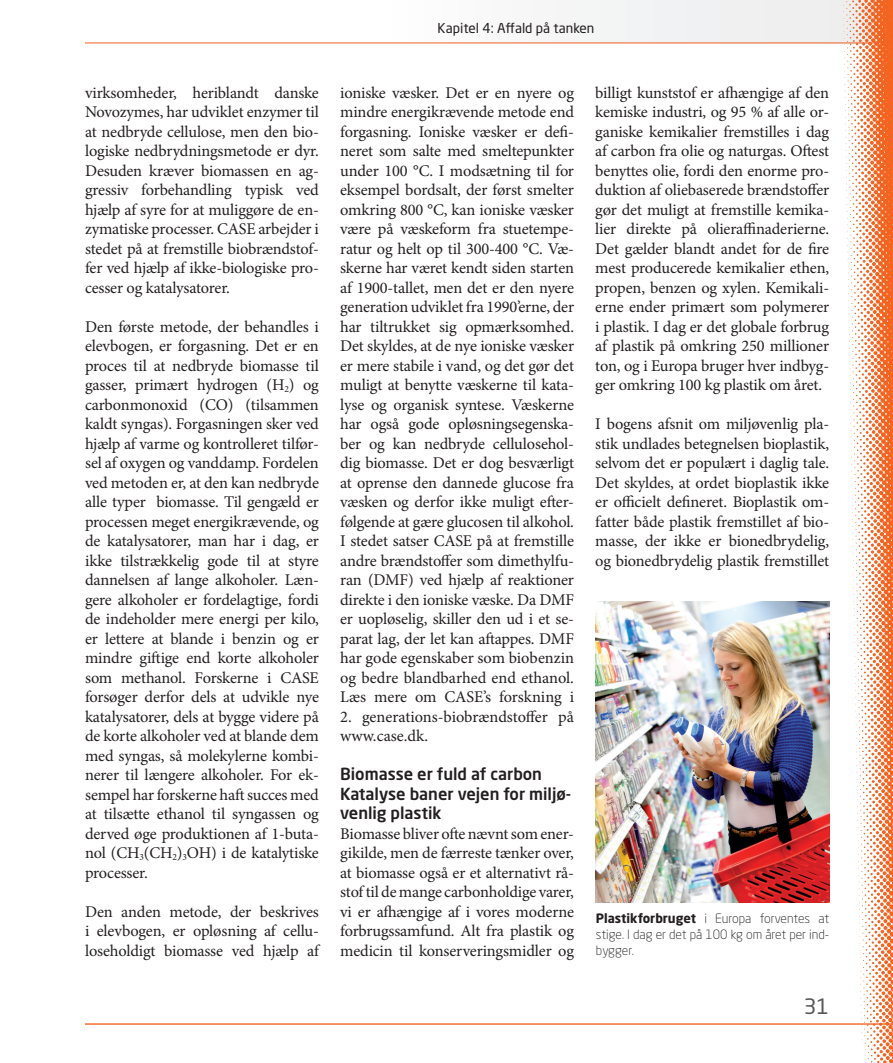
<style>
.page{position:relative;width:893px;height:1063px;background:#fff}
.page>*{position:absolute;margin:0;border:0;box-sizing:border-box;transform-origin:0 0}
.t1{font:21px "Neo Sans Std";color:#57585a}
.Type_2{font:500 16.5px/19.5px "Neo Sans Std";color:#231f20}
.brødtekst{font:16.35px/19.5px "Minion Pro";letter-spacing:-.01em;color:#231f20;text-align:justify}
.t2{font:13.5px "Neo Sans Std";color:#231f20}
.Billedtekst{font:300 12.75px/15.8px "Neo Sans Std";color:#231f20;text-align:justify}
.s1{font-weight:700}
</style>
<div class="page">
<div style="left:388px;top:0;width:505px;height:44px;background:#f4f5f5"></div>
<svg style="left:85px;top:1023px;width:692px;height:2px"></svg>
<svg style="left:85px;top:12px;width:692px;height:32px"></svg>
<svg style="left:777px;top:0;width:116px;height:1063px"></svg>
<img style="left:595px;top:601px;width:234px;height:301px">
<p class="t2" style="left:438px;top:19px;width:158px">Kapitel 4: Affald på tanken</p>
<p class="brødtekst" style="left:85px;top:83px;width:235px">virksomheder, heriblandt danske Novozymes, har udviklet enzymer til at nedbryde cellulose, men den bio&shy;logiske nedbrydningsmetode er dyr.<br>Desuden kræver biomassen en ag&shy;gressiv forbehandling typisk ved hjælp af syre for at muliggøre de en&shy;zymatiske processer. CASE arbejder i stedet på at fremstille biobrændstof&shy;fer ved hjælp af ikke-biologiske pro&shy;cesser og katalysatorer.</p>
<p class="brødtekst" style="left:85px;top:317px;width:235px">Den første metode, der behandles i elevbogen, er forgasning. Det er en proces til at nedbryde biomasse til gasser, primært hydrogen (H<sub>2</sub>) og carbonmonoxid (CO) (tilsammen kaldt syngas). Forgasningen sker ved hjælp af varme og kontrolleret tilfør&shy;sel af oxygen og vanddamp. Fordelen ved metoden er, at den kan nedbryde alle typer biomasse. Til gengæld er processen meget energikrævende, og de katalysatorer, man har i dag, er ikke tilstrækkelig gode til at styre dannelsen af lange alkoholer. Læn&shy;gere alkoholer er fordelagtige, fordi de indeholder mere energi per kilo, er lettere at blande i benzin og er mindre giftige end korte alkoholer som methanol. Forskerne i CASE forsøger derfor dels at udvikle nye katalysatorer, dels at bygge videre på de korte alkoholer ved at blande dem med syngas, så molekylerne kombi&shy;nerer til længere alkoholer. For ek&shy;sempel har forskerne haft succes med at tilsætte ethanol til syngassen og derved øge produktionen af 1-buta&shy;nol (CH<sub>3</sub>(CH<sub>2</sub>)<sub>3</sub>OH) i de katalytiske processer.</p>
<p class="brødtekst" style="left:85px;top:902px;width:235px">Den anden metode, der beskrives i elevbogen, er opløsning af cellu&shy;loseholdigt biomasse ved hjælp af</p>
<p class="brødtekst" style="left:340px;top:83px;width:235px">ioniske væsker. Det er en nyere og mindre energikrævende metode end forgasning. Ioniske væsker er defi&shy;neret som salte med smeltepunkter under 100 °C. I modsætning til for eksempel bordsalt, der først smelter omkring 800 °C, kan ioniske væsker være på væskeform fra stuetempe&shy;ratur og helt op til 300-400 °C. Væ&shy;skerne har været kendt siden starten af 1900-tallet, men det er den nyere generation udviklet fra 1990’erne, der har tiltrukket sig opmærksomhed.<br>Det skyldes, at de nye ioniske væsker er mere stabile i vand, og det gør det muligt at benytte væskerne til kata&shy;lyse og organisk syntese. Væskerne har også gode opløsningsegenska&shy;ber og kan nedbryde cellulosehol&shy;dig biomasse. Det er dog besværligt at oprense den dannede glucose fra væsken og derfor ikke muligt efter&shy;følgende at gære glucosen til alkohol.<br>I stedet satser CASE på at fremstille andre brændstoffer som dimethylfu&shy;ran (DMF) ved hjælp af reaktioner direkte i den ioniske væske. Da DMF er uopløselig, skiller den ud i et se&shy;parat lag, der let kan aftappes. DMF har gode egenskaber som biobenzin og bedre blandbarhed end ethanol.<br>Læs mere om CASE’s forskning i</p>
<p class="brødtekst" style="left:340px;top:707px;width:235px">2. generations-biobrændstoffer på www.case.dk.</p>
<p class="Type_2" style="left:340px;top:764px;width:203px">Biomasse er fuld af carbon</p>
<p class="Type_2" style="left:340px;top:783px;width:233px">Katalyse baner vejen for miljø&shy;venlig plastik</p>
<p class="brødtekst" style="left:340px;top:824px;width:235px">Biomasse bliver ofte nævnt som ener&shy;gikilde, men de færreste tænker over, at biomasse også er et alternativt rå&shy;stof til de mange carbonholdige varer, vi er afhængige af i vores moderne forbrugssamfund. Alt fra plastik og medicin til konserveringsmidler og</p>
<p class="brødtekst" style="left:595px;top:83px;width:235px">billigt kunststof er afhængige af den kemiske industri, og 95 % af alle or&shy;ganiske kemikalier fremstilles i dag af carbon fra olie og naturgas. Oftest benyttes olie, fordi den enorme pro&shy;duktion af oliebaserede brændstoffer gør det muligt at fremstille kemika&shy;lier direkte på olieraffinaderierne.<br>Det gælder blandt andet for de fire mest producerede kemikalier ethen, propen, benzen og xylen. Kemikali&shy;erne ender primært som polymerer i plastik. I dag er det globale forbrug af plastik på omkring 250 millioner ton, og i Europa bruger hver indbyg&shy;ger omkring 100 kg plastik om året.</p>
<p class="brødtekst" style="left:595px;top:414px;width:235px">I bogens afsnit om miljøvenlig pla&shy;stik undlades betegnelsen bioplastik, selvom det er populært i daglig tale.<br>Det skyldes, at ordet bioplastik ikke er officielt defineret. Bioplastik om&shy;fatter både plastik fremstillet af bio&shy;masse, der ikke er bionedbrydelig, og bionedbrydelig plastik fremstillet</p>
<p class="Billedtekst" style="left:596px;top:910px;width:235px"><span class="s1">Plastikforbruget</span> i Europa forventes at stige. I dag er det på 100 kg om året per ind&shy;bygger.</p>
<p class="t1" style="left:804px;top:994px;width:27px">31</p>
</div>
